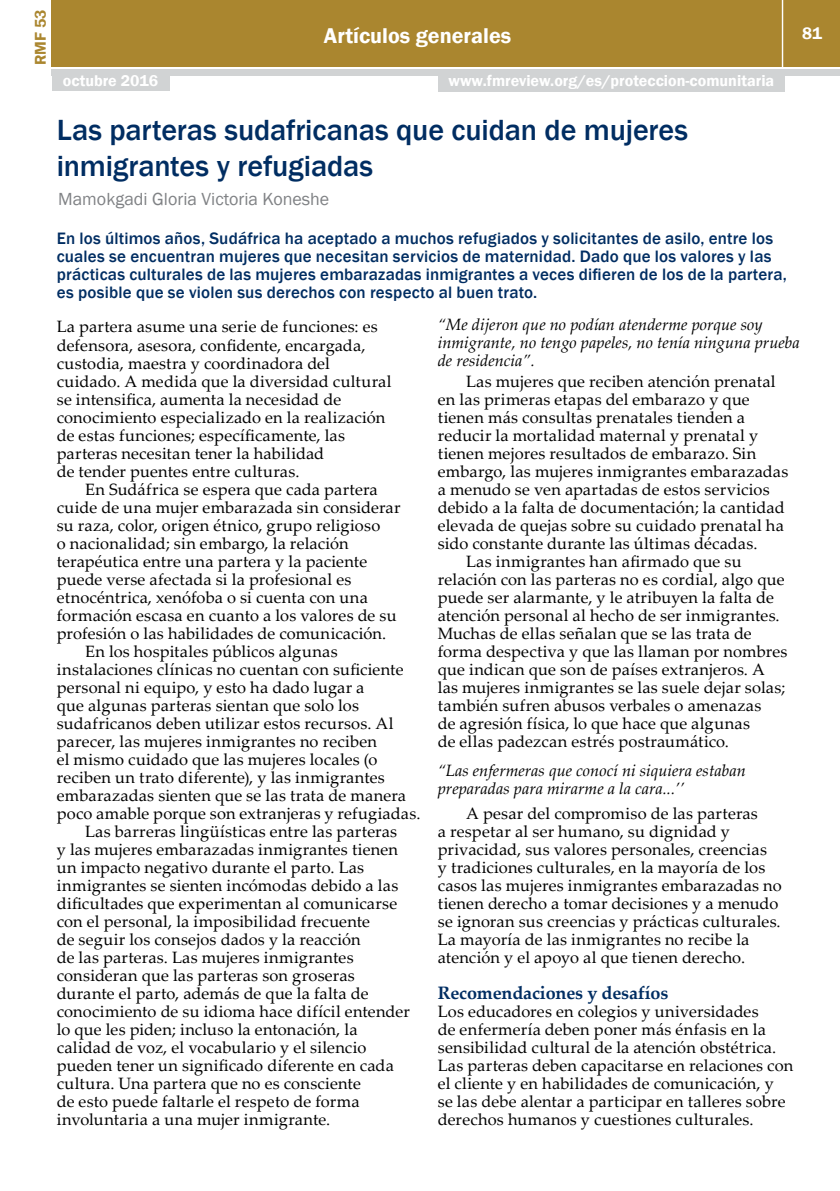
<style>
.page{position:relative;width:840px;height:1191px;background:#fff}
.page>*{position:absolute;margin:0;border:0;box-sizing:border-box;transform-origin:0 0}
.t1{font:500 30px/36px "Franklin Gothic";letter-spacing:-.005em;color:#002d62}
.t2{font:600 22px "Franklin Gothic";color:#fff}
.t3{font:18px "Franklin Gothic";color:#808285}
.t4{font:700 18px "Palatino Linotype";letter-spacing:-.01em;color:#002d62}
.t5{font:500 17px/18px "Franklin Gothic";letter-spacing:.01em;color:#002d62}
.t6{font:600 17px "Franklin Gothic";color:#fff}
.t7{font:16.4px/18px "Palatino Linotype";letter-spacing:.01em;color:#000}
.t8{font:italic 16.4px/18px "Palatino Linotype";color:#000}
.t9{font:600 16px "Franklin Gothic";color:#fff}
.t10{font:600 16px "Franklin Gothic";color:#aa862f}
</style>
<div class="page">
<div style="left:52px;top:0;width:787px;height:66px;background:#aa862f"></div>
<div style="left:52px;top:69px;width:787px;height:6px;background:#d1d3d4"></div>
<hr style="left:781px;top:0;width:1px;height:68px;background:#fff">
<div style="left:52px;top:73px;width:117px;height:18px;background:#d1d3d4"></div>
<div style="left:438px;top:74px;width:346px;height:18px;background:#d1d3d4"></div>
<p class="t10" style="left:31px;top:65px;width:57px;rotate:-90deg">RMF 53</p>
<h2 class="t2" style="left:324px;top:22px;width:189px">Artículos generales</h2>
<p class="t6" style="left:801px;top:23px;width:21px">81</p>
<p class="t9" style="left:63px;top:71px;width:97px">octubre 2016</p>
<p class="t9" style="left:448px;top:71px;width:327px">www.fmreview.org/es/proteccion-comunitaria</p>
<h1 class="t1" style="left:57px;top:112px;width:632px">Las parteras sudafricanas que cuidan de mujeres inmigrantes y refugiadas</h1>
<p class="t3" style="left:58px;top:188px;width:272px">Mamokgadi Gloria Victoria Koneshe</p>
<p class="t5" style="left:57px;top:230px;width:731px">En los últimos años, Sudáfrica ha aceptado a muchos refugiados y solicitantes de asilo, entre los cuales se encuentran mujeres que necesitan servicios de maternidad. Dado que los valores y las prácticas culturales de las mujeres embarazadas inmigrantes a veces difieren de los de la partera, es posible que se violen sus derechos con respecto al buen trato.</p>
<p class="t7" style="left:57px;top:317px;width:336px">La partera asume una serie de funciones: es defensora, asesora, confidente, encargada, custodia, maestra y coordinadora del cuidado. A medida que la diversidad cultural se intensifica, aumenta la necesidad de conocimiento especializado en la realización de estas funciones; específicamente, las parteras necesitan tener la habilidad<br>de tender puentes entre culturas.</p>
<p class="t7" style="left:85px;top:479px;width:294px">En Sudáfrica se espera que cada partera</p>
<p class="t7" style="left:57px;top:497px;width:345px">cuide de una mujer embarazada sin considerar</p>
<p class="t7" style="left:57px;top:515px;width:325px">su raza, color, origen étnico, grupo religioso</p>
<p class="t7" style="left:57px;top:533px;width:293px">o nacionalidad; sin embargo, la relación</p>
<p class="t7" style="left:57px;top:551px;width:312px">terapéutica entre una partera y la paciente</p>
<p class="t7" style="left:57px;top:569px;width:296px">puede verse afectada si la profesional es</p>
<p class="t7" style="left:57px;top:587px;width:312px">etnocéntrica, xenófoba o si cuenta con una</p>
<p class="t7" style="left:57px;top:605px;width:341px">formación escasa en cuanto a los valores de su</p>
<p class="t7" style="left:57px;top:623px;width:331px">profesión o las habilidades de comunicación.</p>
<p class="t7" style="left:85px;top:641px;width:254px">En los hospitales públicos algunas</p>
<p class="t7" style="left:57px;top:659px;width:348px">instalaciones clínicas no cuentan con suficiente</p>
<p class="t7" style="left:57px;top:677px;width:309px">personal ni equipo, y esto ha dado lugar a</p>
<p class="t7" style="left:57px;top:695px;width:303px">que algunas parteras sientan que solo los</p>
<p class="t7" style="left:57px;top:713px;width:338px">sudafricanos deben utilizar estos recursos. Al</p>
<p class="t7" style="left:57px;top:731px;width:321px">parecer, las mujeres inmigrantes no reciben</p>
<p class="t7" style="left:57px;top:749px;width:322px">el mismo cuidado que las mujeres locales (o</p>
<p class="t7" style="left:57px;top:767px;width:329px">reciben un trato diferente), y las inmigrantes</p>
<p class="t7" style="left:57px;top:785px;width:350px">embarazadas sienten que se las trata de manera</p>
<p class="t7" style="left:57px;top:803px;width:365px">poco amable porque son extranjeras y refugiadas.</p>
<p class="t7" style="left:85px;top:821px;width:313px">Las barreras lingüísticas entre las parteras</p>
<p class="t7" style="left:57px;top:839px;width:343px">y las mujeres embarazadas inmigrantes tienen</p>
<p class="t7" style="left:57px;top:857px;width:309px">un impacto negativo durante el parto. Las</p>
<p class="t7" style="left:57px;top:875px;width:343px">inmigrantes se sienten incómodas debido a las</p>
<p class="t7" style="left:57px;top:893px;width:342px">dificultades que experimentan al comunicarse</p>
<p class="t7" style="left:57px;top:911px;width:315px">con el personal, la imposibilidad frecuente</p>
<p class="t7" style="left:57px;top:929px;width:305px">de seguir los consejos dados y la reacción</p>
<p class="t7" style="left:57px;top:947px;width:298px">de las parteras. Las mujeres inmigrantes</p>
<p class="t7" style="left:57px;top:965px;width:299px">consideran que las parteras son groseras</p>
<p class="t7" style="left:57px;top:983px;width:313px">durante el parto, además de que la falta de</p>
<p class="t7" style="left:57px;top:1001px;width:354px">conocimiento de su idioma hace difícil entender</p>
<p class="t7" style="left:57px;top:1019px;width:302px">lo que les piden; incluso la entonación, la</p>
<p class="t7" style="left:57px;top:1037px;width:311px">calidad de voz, el vocabulario y el silencio</p>
<p class="t7" style="left:57px;top:1055px;width:338px">pueden tener un significado diferente en cada</p>
<p class="t7" style="left:57px;top:1073px;width:305px">cultura. Una partera que no es consciente</p>
<p class="t7" style="left:57px;top:1091px;width:304px">de esto puede faltarle el respeto de forma</p>
<p class="t7" style="left:57px;top:1109px;width:275px">involuntaria a una mujer inmigrante.</p>
<p class="t8" style="left:437px;top:315px;width:363px">“Me dijeron que no podían atenderme porque soy inmigrante, no tengo papeles, no tenía ninguna prueba de residencia”.</p>
<p class="t7" style="left:466px;top:371px;width:311px">Las mujeres que reciben atención prenatal</p>
<p class="t7" style="left:437px;top:389px;width:313px">en las primeras etapas del embarazo y que</p>
<p class="t7" style="left:437px;top:407px;width:309px">tienen más consultas prenatales tienden a</p>
<p class="t7" style="left:437px;top:426px;width:322px">reducir la mortalidad maternal y prenatal y</p>
<p class="t7" style="left:437px;top:444px;width:320px">tienen mejores resultados de embarazo. Sin</p>
<p class="t7" style="left:437px;top:462px;width:352px">embargo, las mujeres inmigrantes embarazadas</p>
<p class="t7" style="left:437px;top:480px;width:333px">a menudo se ven apartadas de estos servicios</p>
<p class="t7" style="left:437px;top:498px;width:348px">debido a la falta de documentación; la cantidad</p>
<p class="t7" style="left:437px;top:516px;width:347px">elevada de quejas sobre su cuidado prenatal ha</p>
<p class="t7" style="left:437px;top:534px;width:321px">sido constante durante las últimas décadas.</p>
<p class="t7" style="left:466px;top:552px;width:277px">Las inmigrantes han afirmado que su</p>
<p class="t7" style="left:437px;top:570px;width:348px">relación con las parteras no es cordial, algo que</p>
<p class="t7" style="left:437px;top:588px;width:337px">puede ser alarmante, y le atribuyen la falta de</p>
<p class="t7" style="left:437px;top:606px;width:343px">atención personal al hecho de ser inmigrantes.</p>
<p class="t7" style="left:437px;top:624px;width:315px">Muchas de ellas señalan que se las trata de</p>
<p class="t7" style="left:437px;top:642px;width:351px">forma despectiva y que las llaman por nombres</p>
<p class="t7" style="left:437px;top:660px;width:328px">que indican que son de países extranjeros. A</p>
<p class="t7" style="left:437px;top:678px;width:349px">las mujeres inmigrantes se las suele dejar solas;</p>
<p class="t7" style="left:437px;top:696px;width:325px">también sufren abusos verbales o amenazas</p>
<p class="t7" style="left:437px;top:714px;width:313px">de agresión física, lo que hace que algunas</p>
<p class="t7" style="left:437px;top:732px;width:292px">de ellas padezcan estrés postraumático.</p>
<p class="t8" style="left:437px;top:761px;width:309px">“Las enfermeras que conocí ni siquiera estaban preparadas para mirarme a la cara...’’</p>
<p class="t7" style="left:437px;top:804px;width:345px;text-indent:28px">A pesar del compromiso de las parteras<br>a respetar al ser humano, su dignidad y privacidad, sus valores personales, creencias<br>y tradiciones culturales, en la mayoría de los casos las mujeres inmigrantes embarazadas no tienen derecho a tomar decisiones y a menudo se ignoran sus creencias y prácticas culturales.<br>La mayoría de las inmigrantes no recibe la atención y el apoyo al que tienen derecho.</p>
<p class="t4" style="left:437px;top:979px;width:232px">Recomendaciones y desafíos</p>
<p class="t7" style="left:437px;top:1001px;width:357px">Los educadores en colegios y universidades<br>de enfermería deben poner más énfasis en la sensibilidad cultural de la atención obstétrica.<br>Las parteras deben capacitarse en relaciones con el cliente y en habilidades de comunicación, y<br>se las debe alentar a participar en talleres sobre derechos humanos y cuestiones culturales.</p>
</div>
